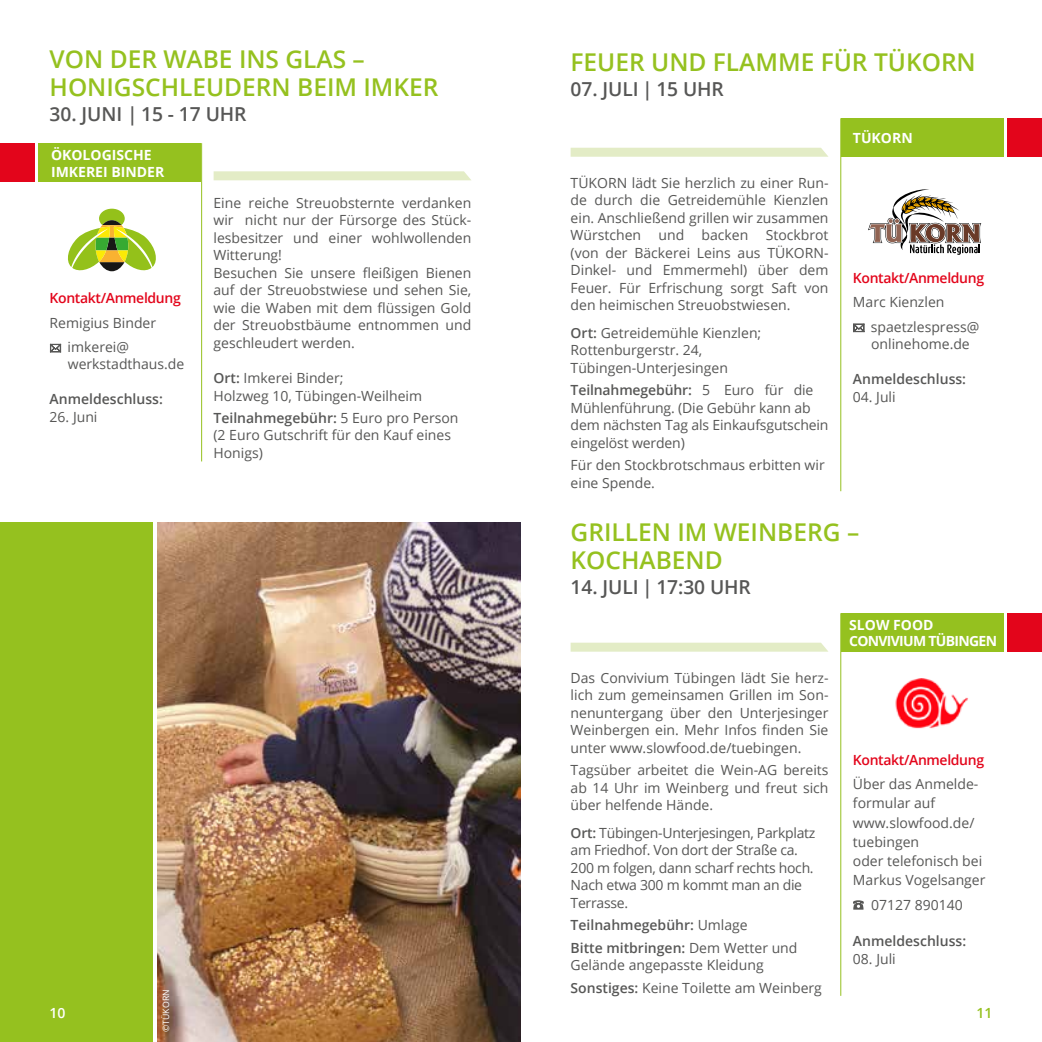
<style>
.page{position:relative;width:1042px;height:1042px;background:#fff}
.page>*{position:absolute;margin:0;border:0;box-sizing:border-box;transform-origin:0 0}
.t1{font:600 24.5px/28px "Open Sans";color:#95c11f}
.t2{font:600 19.25px "Open Sans";letter-spacing:-.005em;color:#575756}
.t3{font:14px/17.5px "Open Sans";color:#575756}
.t4{font:14px/17.5px "Open Sans";letter-spacing:-.02em;color:#575756}
.t5{font:600 14px/22.4px "Open Sans";color:#575756}
.t6{font:600 14px "Open Sans";letter-spacing:-.025em;color:#e3051b}
.t7{font:700 14px/16.8px "Open Sans";color:#fff}
.t8{font:700 14px/16.8px "Open Sans";letter-spacing:-.05em;color:#fff}
.t9{font:600 14px "Open Sans";color:#95c11f}
.t10{font:600 14px "Open Sans";color:#fff}
.t11{font:8.75px "Open Sans";color:#fff}
.s1{font-weight:600}
.s2{font-weight:400}
</style>
<div class="page">
<svg style="left:214px;top:171px;width:257px;height:9px;background:#e4ecc8"></svg>
<hr style="left:201px;top:143px;width:1px;height:318px;background:#95c11f">
<div style="left:38px;top:143px;width:163px;height:39px;background:#95c11f"></div>
<div style="left:0;top:143px;width:35px;height:39px;background:#e3051b"></div>
<div style="left:841px;top:613px;width:162px;height:39px;background:#95c11f"></div>
<div style="left:1007px;top:613px;width:35px;height:39px;background:#e3051b"></div>
<svg style="left:570px;top:643px;width:258px;height:9px;background:#e4ecc8"></svg>
<hr style="left:840px;top:613px;width:1px;height:383px;background:#95c11f">
<div style="left:0;top:522px;width:153px;height:520px;background:#95c11f"></div>
<div style="left:841px;top:118px;width:162px;height:39px;background:#95c11f"></div>
<div style="left:1007px;top:118px;width:35px;height:39px;background:#e3051b"></div>
<svg style="left:570px;top:148px;width:258px;height:9px;background:#e4ecc8"></svg>
<hr style="left:840px;top:118px;width:1px;height:373px;background:#95c11f">
<svg style="left:868px;top:189px;width:113px;height:66px"></svg>
<img style="left:158px;top:522px;width:363px;height:520px">
<svg style="left:67px;top:209px;width:89px;height:63px"></svg>
<svg style="left:853px;top:900px;width:11px;height:9px"></svg>
<img style="left:895px;top:678px;width:73px;height:51px">
<svg style="left:50px;top:343px;width:12px;height:10px"></svg>
<svg style="left:853px;top:323px;width:12px;height:10px"></svg>
<h1 class="t1" style="left:50px;top:45px;width:317px">Von der Wabe ins Glas –<br>Honig</h1>
<h1 class="t1" style="left:132px;top:73px;width:308px">schleudern bei m Imker</h1>
<h2 class="t2" style="left:50px;top:101px;width:198px">30. Juni | 15 - 17 Uhr</h2>
<p class="t7" style="left:51px;top:146px;width:115px">ÖKOLOGISCHE<br>I MKEREI BINDER</p>
<p class="t6" style="left:50px;top:289px;width:133px">Kontakt/Anmeldung</p>
<p class="t3" style="left:68px;top:310px;width:90px;line-height:24.2px;text-indent:-18px">Remigius Binder imkerei@</p>
<p class="t3" style="left:68px;top:355px;width:118px">werkstadthaus.de</p>
<p class="t5" style="left:50px;top:388px;width:115px">Anmeldeschluss:</p>
<p class="t3" style="left:50px;top:408px;width:49px">26. Juni</p>
<p class="t3" style="left:213px;top:194px;width:259px">Eine reiche Streuobsternte verdanken wir nicht nur der Fürsorge des Stück&shy;lesbesitzer und einer wohlwollenden<br>Witterung!<br>Besuchen Sie unsere fleißigen Bienen auf der Streuobstwiese und sehen Sie, wie die Waben mit dem flüssigen Gold der Streuobstbäume entnommen und geschleudert werden.</p>
<p class="t3" style="left:213px;top:369px;width:210px"><span class="s1">Ort:</span> I mkerei Binder;<br>Holzweg 10, Tübingen-Weilheim</p>
<p class="t3" style="left:213px;top:409px;width:246px"><span class="s1">Teilnahmegebühr:</span> 5 Euro pro Person (2 Euro Gutschrift für den Kauf eines<br>Honigs)</p>
<p class="t10" style="left:50px;top:1003px;width:17px">10</p>
<p class="t11" style="left:160px;top:1032px;width:44px;rotate:-90deg">©TÜKORN</p>
<h1 class="t1" style="left:570px;top:48px;width:335px">Feuer un d Flamme für TÜKOR</h1>
<h1 class="t1" style="left:956px;top:48px;width:21px">N</h1>
<h2 class="t2" style="left:570px;top:75px;width:155px">07. Juli | 15 Uhr</h2>
<p class="t7" style="left:853px;top:129px;width:39px">TÜ KORN</p>
<p class="t3" style="left:570px;top:173px;width:259px;text-align:justify">TÜKORN lädt Sie herzlich zu einer Run&shy;de durch die Getreidemühle Kienzlen ein. Anschließend grillen wir zusammen Würstchen und backen Stockbrot (von der Bäckerei Leins aus TÜKORN-Dinkel- und Emmermehl) über dem Feuer. Für E rfrischung sorgt Saft von den heimischen Streuobstwiesen.</p>
<p class="t3" style="left:570px;top:323px;width:192px"><span class="s1">Ort:</span> Getreidemühle Kienzlen;<br>Rottenburgerstr. 24,<br>Tübingen-Unterjesingen</p>
<p class="t3" style="left:570px;top:381px;width:259px"><span class="s1">Teilnahmegebühr:</span> 5 Euro für die<br>Mühlenführung. (Die Gebühr kann ab dem nächsten Tag als Einkaufsgutschein eingelöst werden)</p>
<p class="t3" style="left:570px;top:456px;width:256px">Für den Stockbrotschmaus erbitten wir eine Spende.</p>
<p class="t6" style="left:853px;top:268px;width:133px">Kontakt/Anmeldung</p>
<p class="t3" style="left:871px;top:290px;width:110px;line-height:24.2px;text-indent:-18px">Marc Kienzlen spaetzlespress@</p>
<p class="t3" style="left:871px;top:335px;width:100px">onlinehome.de</p>
<p class="t5" style="left:853px;top:368px;width:115px">Anmeldeschluss:</p>
<p class="t3" style="left:853px;top:387px;width:44px">04. Juli</p>
<h1 class="t1" style="left:570px;top:517px;width:290px">Grillen i m Wein berg –<br>Kochaben d</h1>
<h2 class="t2" style="left:570px;top:573px;width:182px">14. Juli | 17:30 Uhr</h2>
<p class="t8" style="left:849px;top:616px;width:149px">SLOW FOOD<br>CONVIVIUM TÜBINGEN</p>
<p class="t3" style="left:570px;top:668px;width:259px;text-align:justify">Das Convivium Tübingen lädt Sie herz&shy;lich zum gemeinsamen Grillen im Son&shy;nenuntergang über den Unterjesinger Weinbergen ein. Mehr Infos finden Sie unter www.slowfood.de/tuebingen.</p>
<p class="t3" style="left:570px;top:761px;width:259px;text-align:justify">Tagsüber arbeitet die Wein-AG bereits ab 14 Uhr im Weinberg und freut sich über helfende Hände.</p>
<p class="t4" style="left:570px;top:823px;width:246px"><span class="s1">Ort:</span> Tübingen-Unterjesingen, Parkplatz am Friedhof. Von dort der Straße ca.<br>200 m folgen, dann scharf rechts hoch.<br>Nach etwa 300 m kommt man an die<br>Terrasse.</p>
<p class="t5" style="left:570px;top:913px;width:228px">Teilnahmegebühr: <span class="s2">Umlage<br></span>Bitte mitbringen: <span class="s2">Dem Wetter und</span></p>
<p class="t3" style="left:570px;top:953px;width:253px;line-height:22.4px">Gelände angepasste Kleidung<br><span class="s1">Sonstiges:</span> Keine Toilette am Weinberg</p>
<p class="t6" style="left:853px;top:750px;width:133px">Kontakt/Anmeldung</p>
<p class="t3" style="left:853px;top:774px;width:134px;line-height:19.2px">Über das Anmelde&shy;formular auf www.slowfood.de/ tuebingen<br>oder telefonisch bei<br>Markus Vogelsanger</p>
<p class="t3" style="left:871px;top:895px;width:93px">07127 890140</p>
<p class="t5" style="left:853px;top:930px;width:115px">Anmeldeschluss:</p>
<p class="t3" style="left:853px;top:949px;width:44px">08. Juli</p>
<p class="t9" style="left:976px;top:1003px;width:17px">11</p>
</div>
